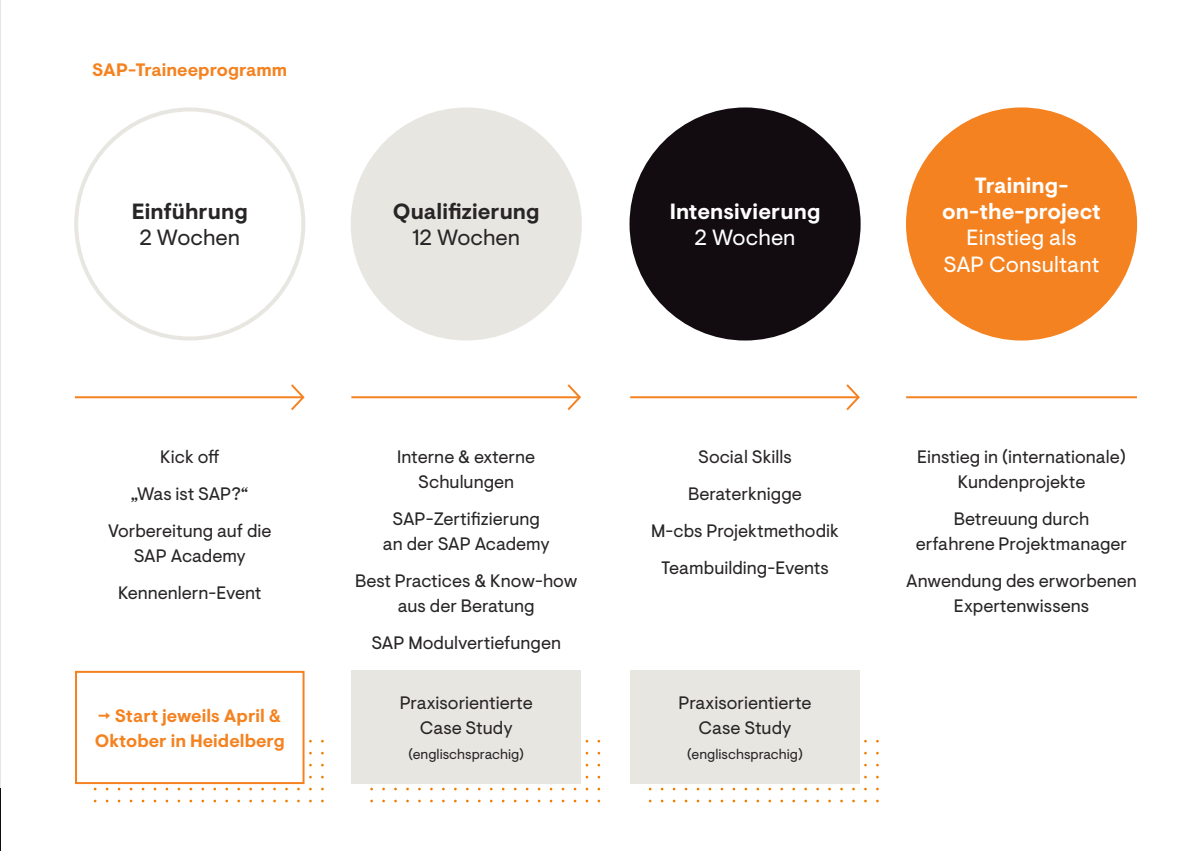
<style>
.page{position:relative;width:1191px;height:851px;background:#fff}
.page>*{position:absolute;margin:0;border:0;box-sizing:border-box;transform-origin:0 0}
.t1{font:700 22px/26.4px "Visuelt Pro";letter-spacing:.005em;color:#fff;text-align:center}
.t2{font:22px/26.4px "Visuelt Pro";letter-spacing:.005em;color:#fff;text-align:center}
.t3{font:700 22px "Visuelt Pro";color:#282526}
.t4{font:22px "Visuelt Pro";color:#282526}
.t5{font:18px/25px "Visuelt Pro";color:#282526;text-align:center}
.t6{font:700 18px/25px "Visuelt Pro";letter-spacing:.005em;color:#f58220}
.t7{font:14px "Visuelt Pro";color:#282526}
</style>
<div class="page">
<hr style="left:0;top:0;width:1px;height:850px;background:#e8e6e1">
<hr style="left:0;top:788px;width:1px;height:62px;background:#120c10">
<div style="left:75px;top:670px;width:229px;height:114px;border:2px solid #f58220"></div>
<hr style="left:75px;top:396px;width:228px;height:2px;background:#f58220">
<svg style="left:289px;top:384px;width:16px;height:27px"></svg>
<div style="left:351px;top:107px;width:231px;height:233px;background:#e8e6e1;border-radius:50%"></div>
<div style="left:351px;top:670px;width:230px;height:114px;background:#e8e6e1"></div>
<hr style="left:351px;top:396px;width:229px;height:2px;background:#f58220">
<svg style="left:565px;top:384px;width:16px;height:26px"></svg>
<div style="left:629px;top:107px;width:231px;height:233px;background:#120c10;border-radius:50%"></div>
<div style="left:630px;top:670px;width:230px;height:114px;background:#e8e6e1"></div>
<hr style="left:630px;top:396px;width:228px;height:2px;background:#f58220">
<svg style="left:844px;top:384px;width:16px;height:27px"></svg>
<div style="left:906px;top:107px;width:231px;height:233px;background:#f58220;border-radius:50%"></div>
<hr style="left:906px;top:396px;width:231px;height:2px;background:#f58220">
<p class="t6" style="left:92px;top:58px;width:197px">SAP-Traineeprogramm</p>
<p class="t3" style="left:132px;top:198px;width:118px">Einführung</p>
<p class="t4" style="left:139px;top:225px;width:102px">2 Wochen</p>
<p class="t3" style="left:393px;top:198px;width:148px">Qualifizierung</p>
<p class="t4" style="left:412px;top:225px;width:109px">12 Wochen</p>
<p class="t5" style="left:108px;top:439px;width:165px;line-height:37px">Kick off<br>„Was ist SAP?“<br>Vorbereitung auf die</p>
<p class="t5" style="left:118px;top:538px;width:145px;line-height:37px">SAP Academy<br>Kennenlern-Event</p>
<p class="t6" style="left:95px;top:703px;width:191px">→ Start jeweils April &amp;<br>Oktober in Heidelberg</p>
<p class="t5" style="left:397px;top:445px;width:139px">Interne &amp; externe<br>Schulungen</p>
<p class="t5" style="left:383px;top:507px;width:168px">SAP-Zertifizierung an der SAP Academy</p>
<p class="t5" style="left:355px;top:569px;width:224px">Best Practices &amp; Know-how aus der Beratung</p>
<p class="t5" style="left:371px;top:631px;width:191px">SAP Modulvertiefungen</p>
<p class="t5" style="left:400px;top:690px;width:134px">Praxisorientierte<br>Case Study</p>
<p class="t7" style="left:408px;top:746px;width:117px">(englischsprachig)</p>
<p class="t1" style="left:669px;top:199px;width:152px">Intensivierung</p>
<p class="t2" style="left:694px;top:225px;width:102px">2 Wochen</p>
<p class="t1" style="left:942px;top:172px;width:160px">Training&shy;on-the-project</p>
<p class="t2" style="left:943px;top:225px;width:158px">Einstieg als<br>SAP Consultant</p>
<p class="t5" style="left:651px;top:439px;width:189px;line-height:37px">Social Skills<br>Beraterknigge<br>M-cbs Projektmethodik<br>Teambuilding-Events</p>
<p class="t5" style="left:678px;top:690px;width:134px">Praxisorientierte<br>Case Study</p>
<p class="t7" style="left:687px;top:746px;width:117px">(englischsprachig)</p>
<p class="t5" style="left:917px;top:445px;width:210px">Einstieg in (internationale)<br>Kundenprojekte</p>
<p class="t5" style="left:916px;top:507px;width:213px">Betreuung durch erfahrene Projektmanager</p>
<p class="t5" style="left:906px;top:569px;width:232px">Anwendung des erworbenen<br>Expertenwissens</p>
</div>
